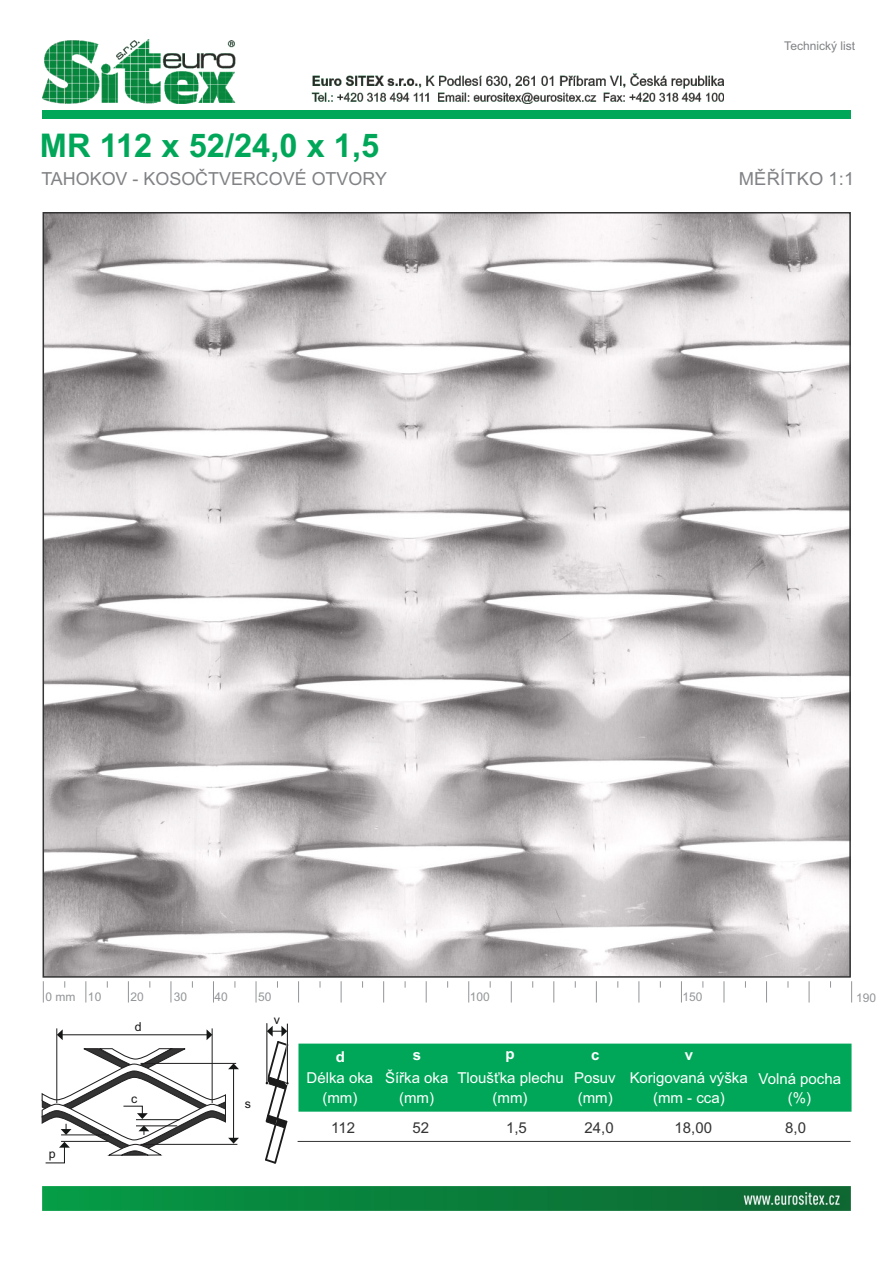
<style>
.page{position:relative;width:893px;height:1262px;background:#fff}
.page>*{position:absolute;margin:0;border:0;box-sizing:border-box;transform-origin:0 0}
.t1{font:700 32.55px "Arial";color:#00a759}
.t2{font:18px "Arial";color:#808285}
.t3{font:15px "Arial";color:#fff}
.t4{font:15px "Arial";color:#343435}
.t5{font:700 15px "Arial";color:#fff}
.t6{font:12.3px "Arial";color:#151616}
.t7{font:12px "Arial";color:#939598}
.t8{font:12px "Arial";color:#808285}
</style>
<div class="page">
<img style="left:46px;top:215px;width:801px;height:759px">
<hr style="left:297px;top:1141px;width:553px;height:1px;background:#343435">
<img style="left:42px;top:1186px;width:808px;height:24px">
<svg style="left:43px;top:981px;width:1px;height:21px"></svg>
<svg style="left:85px;top:981px;width:1px;height:21px"></svg>
<svg style="left:128px;top:981px;width:1px;height:21px"></svg>
<svg style="left:170px;top:981px;width:1px;height:21px"></svg>
<svg style="left:213px;top:981px;width:1px;height:21px"></svg>
<svg style="left:256px;top:981px;width:1px;height:21px"></svg>
<svg style="left:298px;top:981px;width:1px;height:21px"></svg>
<svg style="left:341px;top:981px;width:1px;height:21px"></svg>
<svg style="left:383px;top:981px;width:1px;height:21px"></svg>
<svg style="left:426px;top:981px;width:1px;height:21px"></svg>
<svg style="left:468px;top:981px;width:1px;height:21px"></svg>
<svg style="left:511px;top:981px;width:1px;height:21px"></svg>
<svg style="left:553px;top:981px;width:1px;height:21px"></svg>
<svg style="left:596px;top:981px;width:1px;height:21px"></svg>
<svg style="left:638px;top:981px;width:1px;height:21px"></svg>
<svg style="left:681px;top:981px;width:1px;height:21px"></svg>
<svg style="left:723px;top:981px;width:1px;height:21px"></svg>
<svg style="left:766px;top:981px;width:1px;height:21px"></svg>
<svg style="left:808px;top:981px;width:1px;height:21px"></svg>
<svg style="left:851px;top:981px;width:1px;height:21px"></svg>
<div style="left:298px;top:1043px;width:553px;height:68px;background:#00a759"></div>
<hr style="left:212px;top:1028px;width:1px;height:75px;background:#211f1f">
<hr style="left:57px;top:1028px;width:1px;height:75px;background:#211f1f">
<hr style="left:62px;top:1034px;width:145px;height:1px;background:#151616">
<svg style="left:57px;top:1029px;width:6px;height:11px"></svg>
<svg style="left:206px;top:1029px;width:6px;height:11px"></svg>
<svg style="left:41px;top:1047px;width:198px;height:116px"></svg>
<hr style="left:136px;top:1119px;width:43px;height:1px;background:#151616">
<hr style="left:136px;top:1125px;width:41px;height:1px;background:#151616">
<hr style="left:266px;top:1023px;width:1px;height:60px;background:#0c0d0c">
<hr style="left:287px;top:1024px;width:1px;height:59px;background:#0c0d0c">
<svg style="left:265px;top:1025px;width:24px;height:139px"></svg>
<img style="left:42px;top:39px;width:681px;height:65px">
<div style="left:42px;top:110px;width:808px;height:8px;background:#00a759"></div>
<h1 class="t1" style="left:40px;top:134px;width:341px">MR 112 x 52/24,0 x 1,5</h1>
<p class="t8" style="left:784px;top:41px;width:72px">Technický list</p>
<p class="t2" style="left:41px;top:172px;width:347px">TAHOKOV - KOSOČTVERCOVÉ OTVORY</p>
<p class="t2" style="left:738px;top:172px;width:117px">MĚŘÍTKO 1:1</p>
<p class="t7" style="left:45px;top:991px;width:57px">0 mm 10</p>
<p class="t7" style="left:130px;top:991px;width:15px">20</p>
<p class="t7" style="left:174px;top:991px;width:15px">30</p>
<p class="t7" style="left:214px;top:991px;width:15px">40</p>
<p class="t7" style="left:258px;top:991px;width:15px">50</p>
<p class="t7" style="left:469px;top:991px;width:22px">100</p>
<p class="t7" style="left:682px;top:991px;width:22px">150</p>
<p class="t7" style="left:856px;top:992px;width:22px">190</p>
<p class="t6" style="left:49px;top:1149px;width:8px">p</p>
<p class="t6" style="left:135px;top:1022px;width:8px">d</p>
<p class="t6" style="left:131px;top:1093px;width:8px">c</p>
<p class="t6" style="left:274px;top:1014px;width:8px">v</p>
<p class="t6" style="left:245px;top:1099px;width:8px">s</p>
<p class="t5" style="left:336px;top:1050px;width:11px">d</p>
<p class="t3" style="left:306px;top:1071px;width:68px">Délka oka</p>
<p class="t3" style="left:322px;top:1091px;width:36px">(mm)</p>
<p class="t4" style="left:331px;top:1122px;width:25px">112</p>
<p class="t5" style="left:413px;top:1049px;width:10px">s</p>
<p class="t3" style="left:385px;top:1071px;width:65px">Šířka oka</p>
<p class="t5" style="left:505px;top:1048px;width:11px">p</p>
<p class="t3" style="left:457px;top:1071px;width:108px">Tloušťka plechu</p>
<p class="t5" style="left:591px;top:1049px;width:10px">c</p>
<p class="t3" style="left:574px;top:1071px;width:43px">Posuv</p>
<p class="t5" style="left:684px;top:1049px;width:10px">v</p>
<p class="t3" style="left:629px;top:1071px;width:119px">Korigovaná výška</p>
<p class="t3" style="left:758px;top:1072px;width:84px">Volná pocha</p>
<p class="t3" style="left:399px;top:1091px;width:36px">(mm)</p>
<p class="t3" style="left:492px;top:1091px;width:36px">(mm)</p>
<p class="t3" style="left:577px;top:1091px;width:36px">(mm)</p>
<p class="t3" style="left:653px;top:1091px;width:73px">(mm - cca)</p>
<p class="t3" style="left:787px;top:1091px;width:25px">(%)</p>
<p class="t4" style="left:412px;top:1122px;width:18px">52</p>
<p class="t4" style="left:506px;top:1122px;width:22px">1,5</p>
<p class="t4" style="left:584px;top:1122px;width:31px">24,0</p>
<p class="t4" style="left:674px;top:1122px;width:39px">18,00</p>
<p class="t4" style="left:785px;top:1122px;width:22px">8,0</p>
</div>
